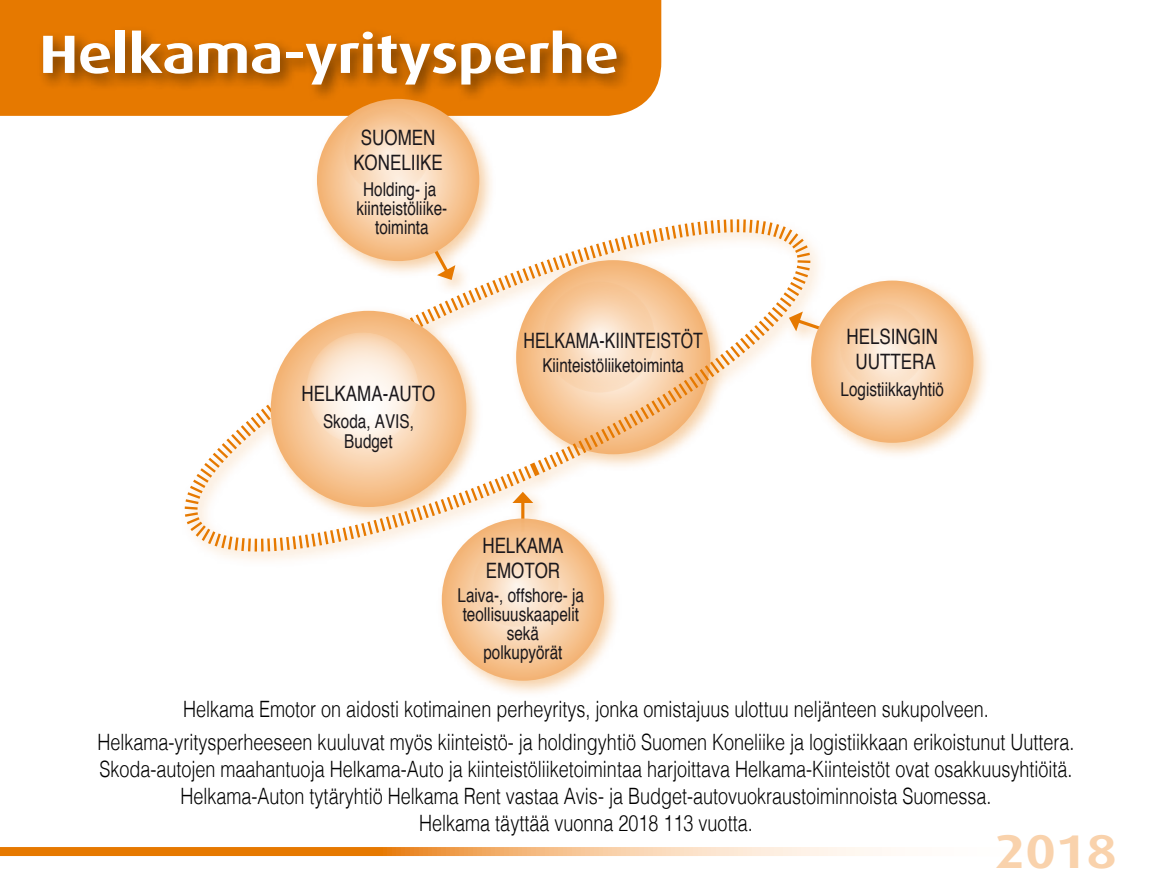
<style>
.page{position:relative;width:1149px;height:893px;background:#fff}
.page>*{position:absolute;margin:0;border:0;box-sizing:border-box;transform-origin:0 0}
.t1{font:700 54px "Dax Wide";color:#fff}
.t2{font:700 47.25px "Dax Wide";color:#f9d2ac}
.t3{font:300 22.5px/27px "Helvetica";color:#000;text-align:center;scale:.8 1}
.t4{font:21.15px/25px "Helvetica";color:#1b181c;text-align:center;scale:.8 1}
.t5{font:21.15px "Helvetica";color:#1b181c;scale:.75 1}
.t6{font:19.12px/19.1px "Helvetica";color:#1b181c;text-align:center;scale:.8 1}
</style>
<div class="page">
<div style="left:0;top:0;width:661px;height:116px;background:#e67900"></div>
<div style="left:179px;top:93px;width:812px;height:606px;background:#fff"></div>
<svg style="left:812px;top:319px;width:7px;height:19px"></svg>
<svg style="left:317px;top:99px;width:162px;height:162px;background:#f7c89b"></svg>
<svg style="left:344px;top:109px;width:86px;height:85px;background:#f9d6b4"></svg>
<svg style="left:810px;top:281px;width:163px;height:162px;background:#f6c492"></svg>
<svg style="left:839px;top:304px;width:86px;height:85px;background:#f9dabd"></svg>
<svg style="left:441px;top:518px;width:163px;height:163px;background:#f6c596"></svg>
<svg style="left:473px;top:541px;width:85px;height:86px;background:#f9dcc0"></svg>
<svg style="left:184px;top:217px;width:628px;height:337px"></svg>
<svg style="left:271px;top:311px;width:195px;height:196px;background:#f6c28f"></svg>
<svg style="left:306px;top:332px;width:112px;height:113px"></svg>
<svg style="left:0;top:847px;width:891px;height:9px;background:#efa85d"></svg>
<div style="left:37px;top:25px;width:597px;height:78px;background:#000;opacity:.5"></div>
<h1 class="t1" style="left:40px;top:24px;width:580px">Helkama-yritysperhe</h1>
<p class="t4" style="left:353px;top:125px;width:113px">SUOMEN<br>KONELIIKE</p>
<p class="t6" style="left:356px;top:180px;width:115px">Holding- ja kiinteistöliike&shy;toiminta</p>
<p class="t4" style="left:301px;top:382px;width:169px">HELKAMA-AUTO</p>
<p class="t6" style="left:323px;top:411px;width:115px;line-height:20.9px">Skoda, AVIS,<br>Budget</p>
<p class="t5" style="left:523px;top:324px;width:241px">HELKAMA-KIINTEISTÖT</p>
<p class="t6" style="left:542px;top:356px;width:179px">Kiinteistöliiketoiminta</p>
<p class="t4" style="left:482px;top:533px;width:103px;text-align:left">HELKAMA<br>EMOTOR</p>
<p class="t6" style="left:457px;top:586px;width:159px">Laiva-, offshore- ja teollisuuskaapelit sekä<br>polkupyörät</p>
<p class="t4" style="left:846px;top:325px;width:116px">HELSINGIN<br>UUTTERA</p>
<p class="t6" style="left:840px;top:380px;width:131px">Logistiikkayhtiö</p>
<p class="t3" style="left:97px;top:690px;width:1222px;line-height:33.3px">Helkama Emotor on aidosti kotimainen perheyritys, jonka omistajuus ulottuu neljänteen sukupolveen.<br>Helkama-yritysperheeseen kuuluvat myös kiinteistö- ja holdingyhtiö Suomen Koneliike ja logistiikkaan erikoistunut Uuttera.</p>
<p class="t3" style="left:99px;top:754px;width:1217px">Skoda-autojen maahantuoja Helkama-Auto ja kiinteistöliiketoimintaa harjoittava Helkama-Kiinteistöt ovat osakkuusyhtiöitä.<br>Helkama-Auton tytäryhtiö Helkama Rent vastaa Avis- ja Budget-autovuokraustoiminnoista Suomessa.<br>Helkama täyttää vuonna 2018 113 vuotta.</p>
<h2 class="t2" style="left:994px;top:825px;width:123px">2018</h2>
</div>
